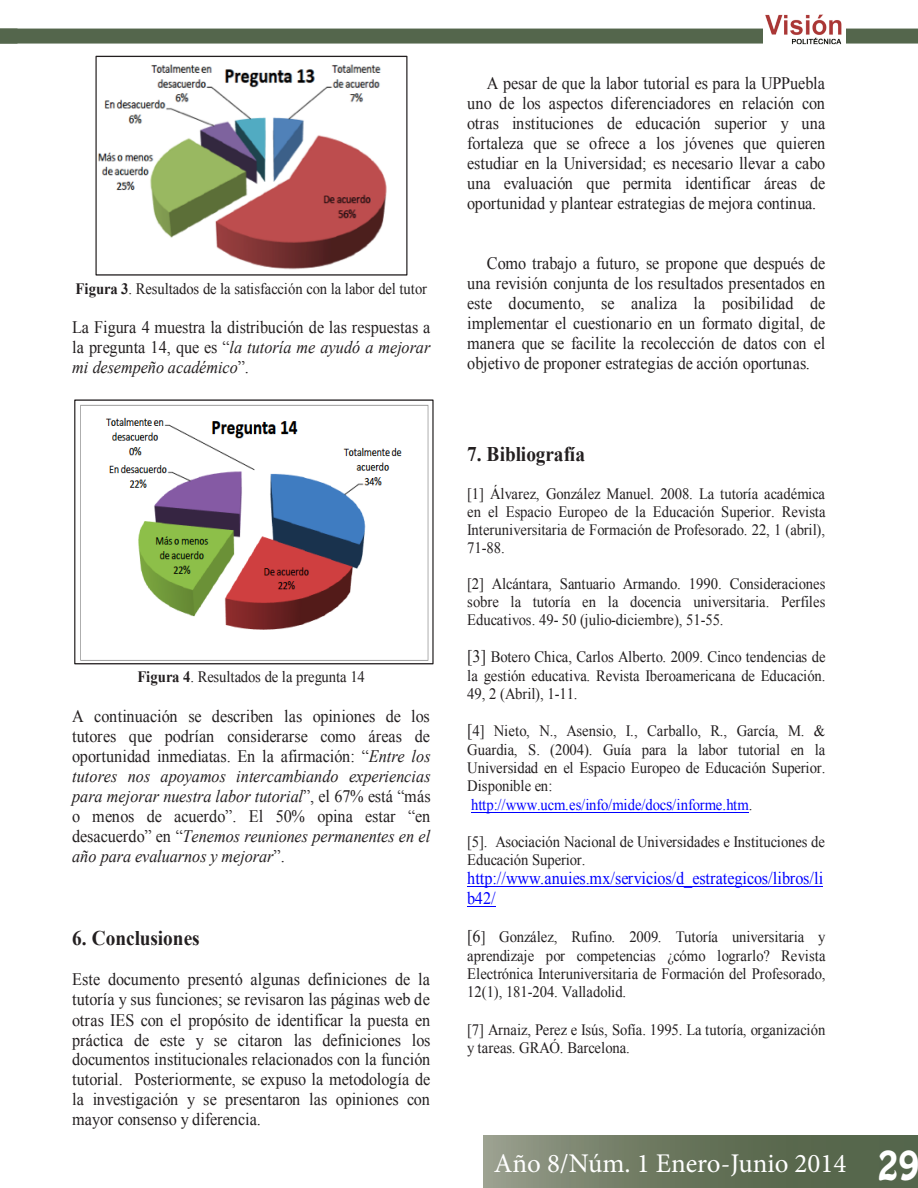
<style>
.page{position:relative;width:918px;height:1188px;background:#fff}
.page>*{position:absolute;margin:0;border:0;box-sizing:border-box;transform-origin:0 0}
.t1{font:27px "Minion Pro";color:#fff}
.t2{font:700 20.85px "Times New Roman";color:#231f20;scale:.93 1}
.t3{font:17.55px/20px "Times New Roman";color:#231f20;text-align:justify;scale:.93 1}
.t4{font:17.55px/20px "Times New Roman";color:#00f;scale:.93 1}
.t5{font:15.9px/18px "Times New Roman";color:#231f20;text-align:justify;scale:.93 1}
.t6{font:15.9px "Times New Roman";letter-spacing:-.005em;color:#00f;scale:.93 1}
.s1{font-weight:700}
.s2{font-style:italic}
.s3{font-size:17.55px}
.s4{color:#231f20}
.s5{font-family:"Hobo Std";font-size:36px}
</style>
<div class="page">
<div style="left:0;top:29px;width:918px;height:15px;background:#54664c"></div>
<div style="left:484px;top:1135px;width:434px;height:53px;background:linear-gradient(to right,#8f9582,#485b3e)"></div>
<img style="left:763px;top:14px;width:83px;height:31px">
<hr style="left:471px;top:812px;width:278px;height:1px;background:#00f">
<hr style="left:467px;top:886px;width:356px;height:1px;background:#00f">
<svg style="left:467px;top:906px;width:29px;height:1px"></svg>
<img style="left:97px;top:64px;width:290px;height:206px">
<img style="left:80px;top:404px;width:349px;height:257px">
<div style="left:74px;top:399px;width:360px;height:265px;border:1px solid #231f20"></div>
<p class="t5" style="left:76px;top:279px;width:379px"><span class="s1">Figura 3</span>. Resultados de la satisfacción con la labor del tutor</p>
<p class="t3" style="left:72px;top:317px;width:387px">La Figura 4 muestra la distribución de las respuestas a la pregunta 14, que es “<span class="s2">la tutoría me ayudó a mejorar mi desempeño académico</span>”.</p>
<p class="t5" style="left:137px;top:668px;width:246px"><span class="s1">Figura 4</span>. Resultados de la pregunta 14</p>
<p class="t3" style="left:72px;top:705px;width:387px">A continuación se describen las opiniones de los tutores que podrían considerarse como áreas de oportunidad inmediatas. En la afirmación: “<span class="s2">Entre los tutores nos apoyamos intercambiando experiencias para mejorar nuestra labor tutorial</span>”, el 67% está “más o menos de acuerdo”. El 50% opina estar “en desacuerdo” en “<span class="s2">Tenemos reuniones permanentes en el año para evaluarnos y mejorar</span>”.</p>
<p class="t2" style="left:72px;top:924px;width:139px">6. Conclusiones</p>
<p class="t3" style="left:72px;top:969px;width:387px">Este documento presentó algunas definiciones de la tutoría y sus funciones; se revisaron las páginas web de otras IES con el propósito de identificar la puesta en práctica de este y se citaron las definiciones los documentos institucionales relacionados con la función tutorial. Posteriormente, se expuso la metodología de la investigación y se presentaron las opiniones con mayor consenso y diferencia.</p>
<p class="t3" style="left:467px;top:73px;width:387px;text-indent:20px">A pesar de que la labor tutorial es para la UPPuebla uno de los aspectos diferenciadores en relación con otras instituciones de educación superior y una fortaleza que se ofrece a los jóvenes que quieren estudiar en la Universidad; es necesario llevar a cabo una evaluación que permita identificar áreas de oportunidad y plantear estrategias de mejora continua.</p>
<p class="t3" style="left:467px;top:253px;width:387px;text-indent:20px">Como trabajo a futuro, se propone que después de una revisión conjunta de los resultados presentados en este documento, se analiza la posibilidad de implementar el cuestionario en un formato digital, de manera que se facilite la recolección de datos con el objetivo de proponer estrategias de acción oportunas.</p>
<p class="t2" style="left:467px;top:439px;width:128px">7. Bibliografía</p>
<p class="t5" style="left:467px;top:485px;width:387px">[1] Álvarez, González Manuel. 2008. La tutoría académica en el Espacio Europeo de la Educación Superior. Revista Interuniversitaria de Formación de Profesorado. 22, 1 (abril), 71-88.</p>
<p class="t5" style="left:467px;top:575px;width:387px">[2] Alcántara, Santuario Armando. 1990. Consideraciones sobre la tutoría en la docencia universitaria. Perfiles Educativos. 49- 50 (julio-diciembre), 51-55.</p>
<p class="t5" style="left:467px;top:648px;width:387px"><span class="s3">[3]</span> Botero Chica, Carlos Alberto. 2009. Cinco tendencias de la gestión educativa. Revista Iberoamericana de Educación.<br>49, 2 (Abril), 1-11.</p>
<p class="t5" style="left:467px;top:721px;width:387px"><span class="s3">[</span>4] Nieto, N., Asensio, I., Carballo, R., García, M. &amp; Guardia, S. (2004). Guía para la labor tutorial en la Universidad en el Espacio Europeo de Educación Superior.<br>Disponible en:</p>
<p class="t6" style="left:471px;top:794px;width:304px">http://www.ucm.es/info/mide/doc<span class="s3">s</span>/informe.htm<span class="s4">.</span></p>
<p class="t5" style="left:467px;top:832px;width:386px">[5]. Asociación Nacional de Universidades e Instituciones de<br>Educación Superior.</p>
<p class="t4" style="left:467px;top:868px;width:384px">http://www.anuies.mx/servicios/d_estrategicos/libros/li b42/</p>
<p class="t5" style="left:467px;top:927px;width:387px"><span class="s3">[6</span>] González, Rufino. 2009. Tutoría universitaria y aprendizaje por competencias ¿cómo lograrlo? Revista Electrónica Interuniversitaria de Formación del Profesorado, 12(1), 181-204. Valladolid.</p>
<p class="t5" style="left:467px;top:1020px;width:387px">[7] Arnaiz, Perez e Isús, Sofía. 1995. La tutoría, organización y tareas. GRAÓ. Barcelona.</p>
<h1 class="t1" style="left:494px;top:1145px;width:427px">Año 8/Núm. 1 Enero-Junio 2014 <span class="s5">29</span></h1>
</div>
